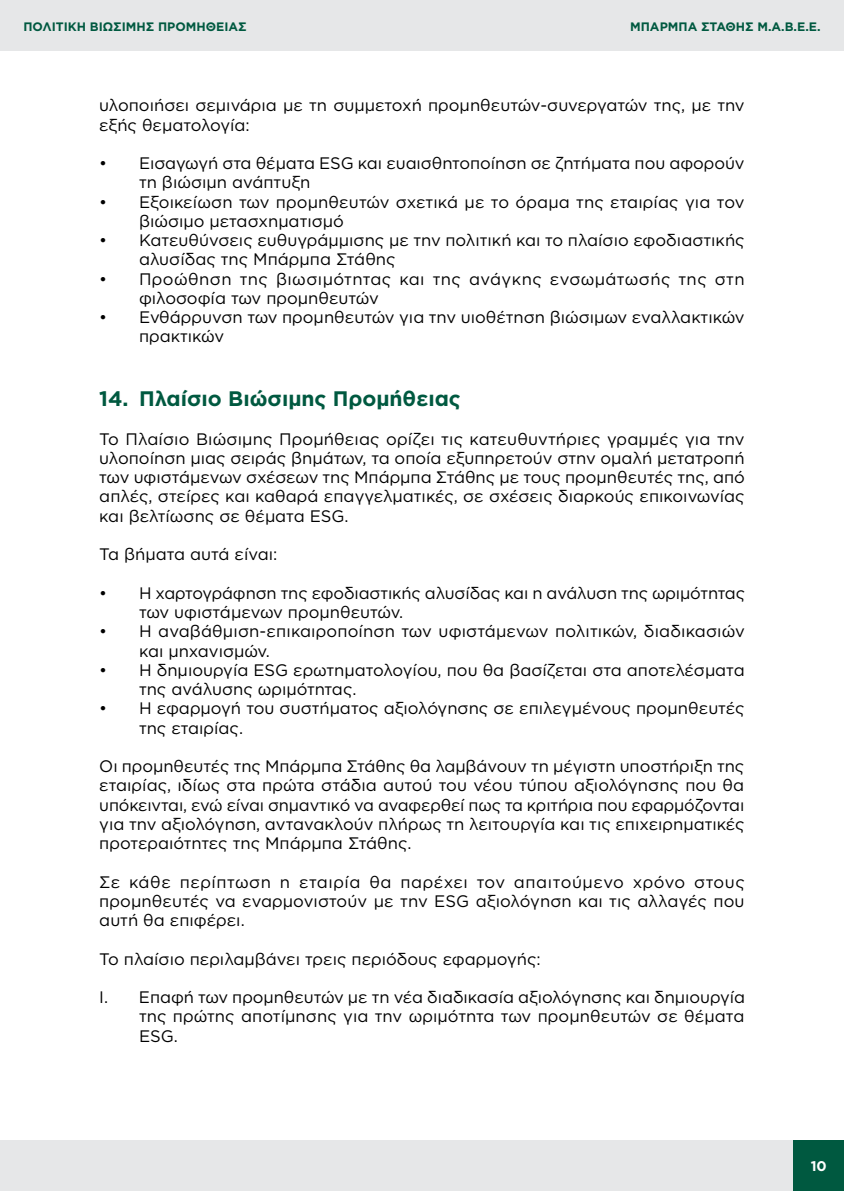
<style>
.page{position:relative;width:844px;height:1191px;background:#fff}
.page>*{position:absolute;margin:0;border:0;box-sizing:border-box;transform-origin:0 0}
.t1{font:700 21px "Gotham Greek";color:#005940}
.t2{font:16.62px/19.2px "Gotham Greek";color:#000}
.t3{font:16.62px/19.2px "Gotham Greek";letter-spacing:.025em;color:#000}
.t4{font:700 14px "Gotham Greek";color:#fff}
.t5{font:700 12.25px "Gotham Greek";color:#005940}
</style>
<div class="page">
<div style="left:0;top:0;width:843px;height:50px;background:#e6e7e8"></div>
<div style="left:0;top:1140px;width:843px;height:51px;background:#e6e7e8"></div>
<div style="left:793px;top:1140px;width:50px;height:51px;background:#005940"></div>
<p class="t5" style="left:23px;top:19px;width:225px">ΠΟΛΙΤΙΚΗ ΒΙΩΣΙΜΗΣ ΠΡΟΜΗΘΕΙΑΣ</p>
<p class="t5" style="left:630px;top:19px;width:192px">ΜΠΆΡΜΠΑ ΣΤΆΘΗΣ Μ.Α.Β.Ε.Ε.</p>
<p class="t2" style="left:99px;top:96px;width:646px">υλοποιήσει σεμινάρια με τη συμμετοχή προμηθευτών-συνεργατών της, με την εξής θεματολογία:</p>
<p class="t2" style="left:139px;top:153px;width:607px;text-indent:-40px">• Εισαγωγή στα θέματα ESG και ευαισθητοποίηση σε ζητήματα που αφορούν τη βιώσιμη ανάπτυξη</p>
<p class="t2" style="left:139px;top:192px;width:606px;text-indent:-40px">• Εξοικείωση των προμηθευτών σχετικά με το όραμα της εταιρίας για τον βιώσιμο μετασχηματισμό</p>
<p class="t2" style="left:139px;top:230px;width:607px;text-indent:-40px">• Κατευθύνσεις ευθυγράμμισης με την πολιτική και το πλαίσιο εφοδιαστικής αλυσίδας της Μπάρμπα Στάθης</p>
<p class="t3" style="left:139px;top:269px;width:607px;text-indent:-40px">• Προώθηση της βιωσιμότητας και της ανάγκης ενσωμάτωσής της στη φιλοσοφία των προμηθευτών</p>
<p class="t2" style="left:139px;top:307px;width:607px;text-indent:-40px">• Ενθάρρυνση των προμηθευτών για την υιοθέτηση βιώσιμων εναλλακτικών πρακτικών</p>
<p class="t1" style="left:99px;top:386px;width:363px">14. Πλαίσιο Βιώσιμης Προμήθειας</p>
<p class="t2" style="left:99px;top:429px;width:647px;text-align:justify">Το Πλαίσιο Βιώσιμης Προμήθειας ορίζει τις κατευθυντήριες γραμμές για την υλοποίηση μιας σειράς βημάτων, τα οποία εξυπηρετούν στην ομαλή μετατροπή των υφιστάμενων σχέσεων της Μπάρμπα Στάθης με τους προμηθευτές της, από απλές, στείρες και καθαρά επαγγελματικές, σε σχέσεις διαρκούς επικοινωνίας και βελτίωσης σε θέματα ESG.</p>
<p class="t2" style="left:99px;top:544px;width:179px">Τα βήματα αυτά είναι:</p>
<p class="t2" style="left:139px;top:583px;width:607px;text-indent:-40px">• Η χαρτογράφηση της εφοδιαστικής αλυσίδας και η ανάλυση της ωριμότητας των υφιστάμενων προμηθευτών.</p>
<p class="t2" style="left:139px;top:621px;width:607px;text-indent:-40px">• Η αναβάθμιση-επικαιροποίηση των υφιστάμενων πολιτικών, διαδικασιών και μηχανισμών.</p>
<p class="t2" style="left:139px;top:660px;width:607px;text-indent:-40px">• Η δημιουργία ESG ερωτηματολογίου, που θα βασίζεται στα αποτελέσματα της ανάλυσης ωριμότητας.</p>
<p class="t2" style="left:139px;top:698px;width:607px;text-indent:-40px">• Η εφαρμογή του συστήματος αξιολόγησης σε επιλεγμένους προμηθευτές της εταιρίας.</p>
<p class="t2" style="left:99px;top:756px;width:646px;text-align:justify">Οι προμηθευτές της Μπάρμπα Στάθης θα λαμβάνουν τη μέγιστη υποστήριξη της εταιρίας, ιδίως στα πρώτα στάδια αυτού του νέου τύπου αξιολόγησης που θα υπόκεινται, ενώ είναι σημαντικό να αναφερθεί πως τα κριτήρια που εφαρμόζονται για την αξιολόγηση, αντανακλούν πλήρως τη λειτουργία και τις επιχειρηματικές προτεραιότητες της Μπάρμπα Στάθης.</p>
<p class="t2" style="left:99px;top:872px;width:647px;text-align:justify">Σε κάθε περίπτωση η εταιρία θα παρέχει τον απαιτούμενο χρόνο στους προμηθευτές να εναρμονιστούν με την ESG αξιολόγηση και τις αλλαγές που αυτή θα επιφέρει.</p>
<p class="t2" style="left:99px;top:949px;width:443px">Το πλαίσιο περιλαμβάνει τρεις περιόδους εφαρμογής:</p>
<p class="t2" style="left:139px;top:987px;width:607px;text-align:justify;text-indent:-40px">I. Επαφή των προμηθευτών με τη νέα διαδικασία αξιολόγησης και δημιουργία της πρώτης αποτίμησης για την ωριμότητα των προμηθευτών σε θέματα ESG.</p>
<p class="t4" style="left:810px;top:1157px;width:18px">10</p>
</div>
